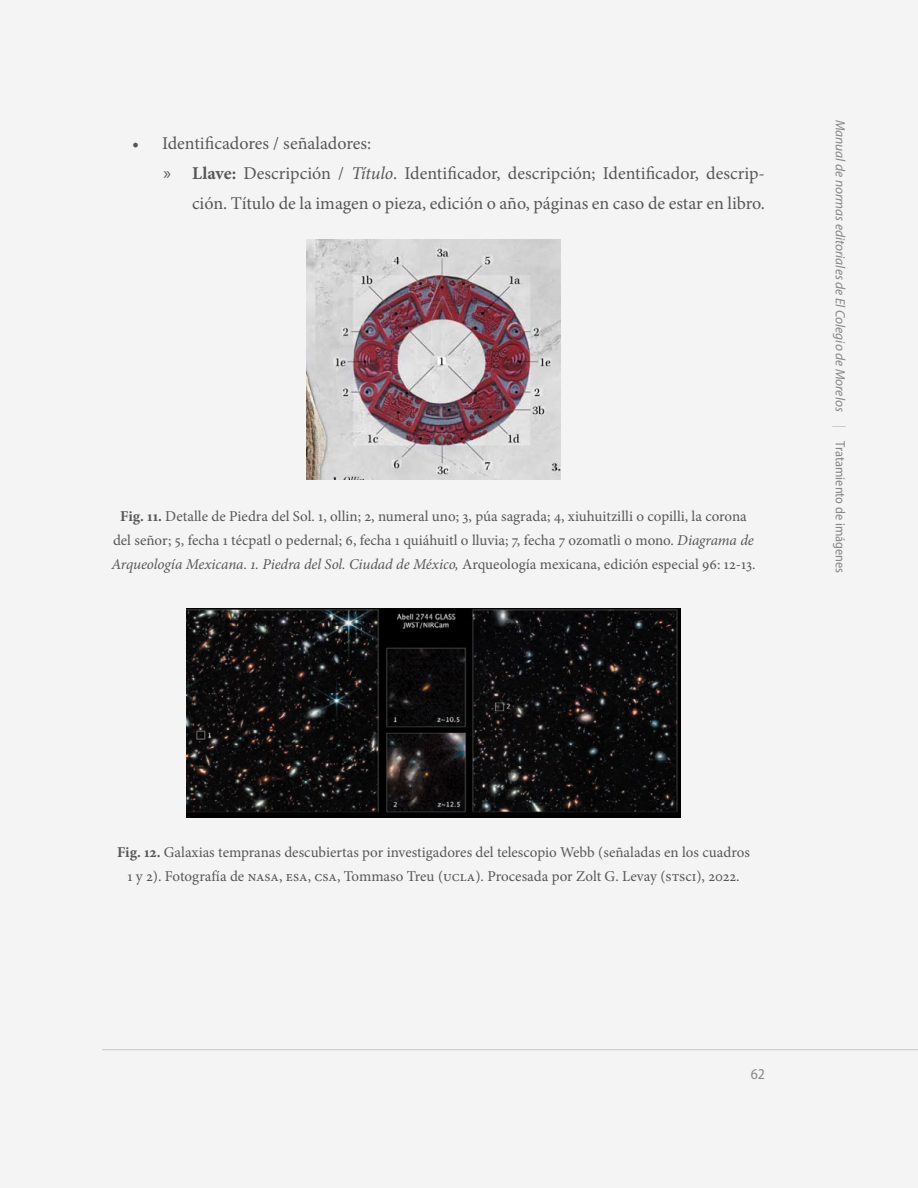
<style>
.page{position:relative;width:918px;height:1188px;background:#eee}
.page>*{position:absolute;margin:0;border:0;box-sizing:border-box;transform-origin:0 0}
.t1{font:18px/30px "Minion Pro";letter-spacing:-.01em;color:#575756;text-align:right}
.PIE_DE_IMAGEN{font:15px/24px "Minion Pro";letter-spacing:-.005em;color:#575756;text-align:center}
.t2{font:semi-condensed 15px "Myriad Pro";color:#878787}
.t3{font:italic 13.5px "Myriad Pro";color:#878787}
.s1{font-family:"Myriad Pro"}
.s2{font-weight:700}
.s3{font-style:italic}
.s4{font-style:normal;font-stretch:semi-condensed;color:#c6c6c6}
.s5{font-style:normal;font-stretch:semi-condensed}
</style>
<div class="page">
<hr style="left:102px;top:1049px;width:816px;height:1px;background:#c6c6c6">
<img style="left:307px;top:240px;width:253px;height:240px">
<img style="left:187px;top:608px;width:493px;height:209px">
<p class="t1" style="left:132px;top:128px;width:241px">• Identificadores / señaladores:</p>
<p class="t1" style="left:164px;top:158px;width:603px"><span class="s1">»</span> <span class="s2">Llave:</span> Descripción / <span class="s3">Título</span>. Identificador, descripción; Identificador, descrip&shy;ción. Título de la imagen o pieza, edición o año, páginas en caso de estar en libro.</p>
<p class="PIE_DE_IMAGEN" style="left:111px;top:504px;width:646px"><span class="s2">Fig. 11.</span> Detalle de Piedra del Sol. 1, ollin; 2, numeral uno; 3, púa sagrada; 4, xiuhuitzilli o copilli, la corona del señor; 5, fecha 1 técpatl o pedernal; 6, fecha 1 quiáhuitl o lluvia; 7, fecha 7 ozomatli o mono. <span class="s3">Diagrama de<br>Arqueología Mexicana</span>. <span class="s3">1. Piedra del Sol. Ciudad de México,</span> Arqueología mexicana, edición especial 96: 12-13.</p>
<p class="t3" style="left:849px;top:120px;width:455px;rotate:90deg">Manual de normas editoriales de El Colegio de Morelos <span class="s4">|</span> <span class="s5">Tratamiento de imágenes</span></p>
<p class="PIE_DE_IMAGEN" style="left:117px;top:840px;width:634px"><span class="s2">Fig. 12.</span> Galaxias tempranas descubiertas por investigadores del telescopio Webb (señaladas en los cuadros<br>1 y 2). Fotografía de NASA, ESA, CSA, Tommaso Treu (UCLA). Procesada por Zolt G. Levay (STScI), 2022.</p>
<p class="t2" style="left:751px;top:1065px;width:16px">62</p>
</div>
